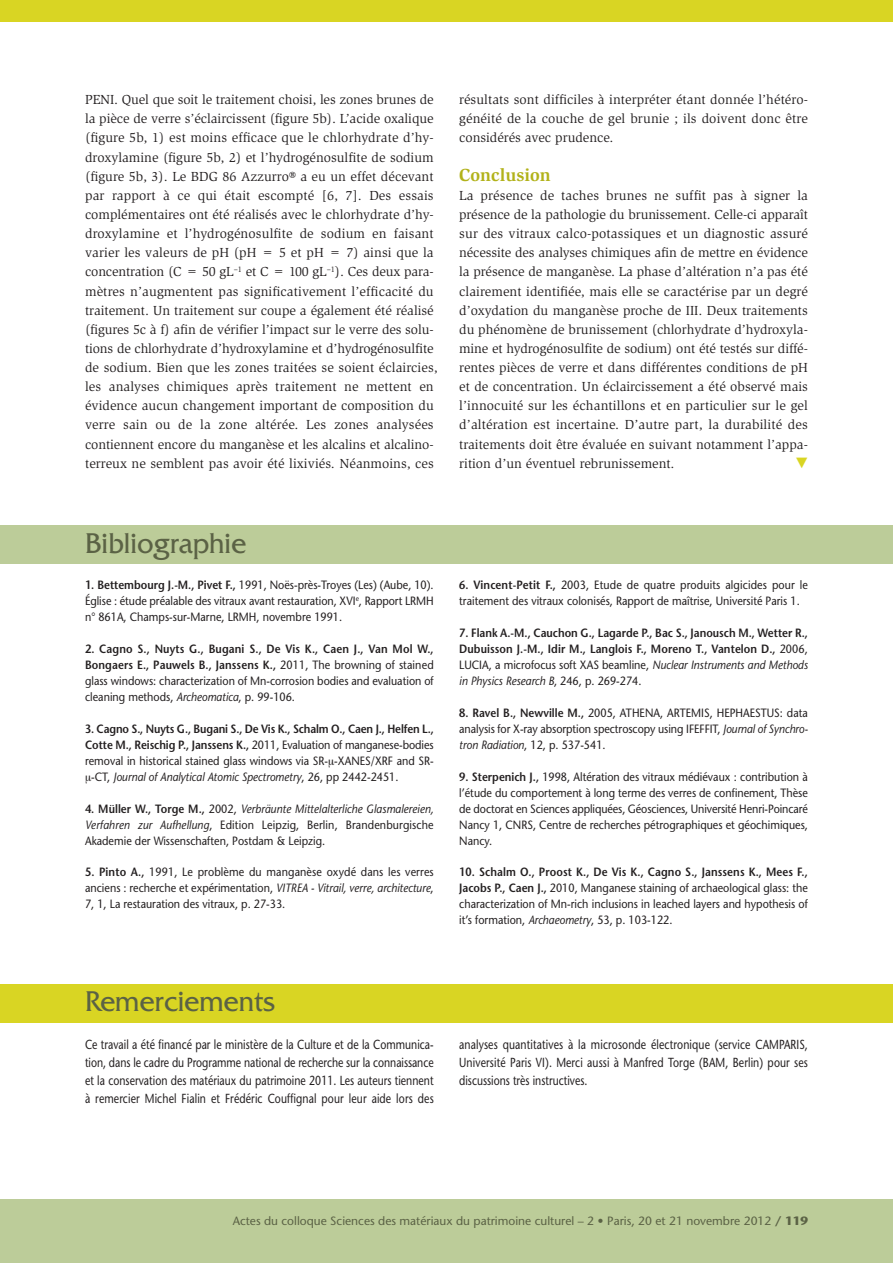
<style>
.page{position:relative;width:893px;height:1263px;background:#fff}
.page>*{position:absolute;margin:0;border:0;box-sizing:border-box;transform-origin:0 0}
.t1{font:30px "Friz Quadrata";color:#5b6245;scale:.95 1}
.t2{font:700 18px "Slimbach Std";color:#b2b21a}
.t3{font:13.5px/19.2px "Slimbach Std";color:#231f20;text-align:justify}
.t4{font:13.2px/18px "Stone Sans";letter-spacing:.01em;color:#231f20;text-align:justify;scale:.8 1}
.t5{font:12px/15.9px "Stone Sans";color:#231f20;text-align:justify;scale:.9 1}
.t6{font:600 12px/15.9px "Stone Sans";color:#231f20;text-align:justify;scale:.9 1}
.t7{font:12px "Stone Sans";color:#5b6245}
.t8{font:italic 12px "Stone Sans";color:#231f20;scale:.9 1}
.s1{font-weight:600}
.s2{font-style:italic}
.s3{font-style:normal}
.s4{font-weight:400}
.s5{font-weight:400;font-style:italic}
.s6{font-weight:700}
</style>
<div class="page">
<div style="left:0;top:1199px;width:893px;height:64px;background:#bccc99"></div>
<div style="left:0;top:0;width:893px;height:21px;background:#d9d523"></div>
<div style="left:0;top:984px;width:893px;height:39px;background:#d9d523"></div>
<div style="left:0;top:525px;width:893px;height:38px;background:#bccc99"></div>
<p class="t3" style="left:85px;top:91px;width:354px;text-align:left">PENI. Quel que soit le traitement choisi, les zones brunes de la pièce de verre s’éclaircissent (figure 5b). L’acide oxalique (figure 5b, 1) est moins efficace que le chlorhydrate d’hy&shy;droxylamine (figure 5b, 2) et l’hydrogénosulfite de sodium (figure 5b, 3). Le BDG 86 Azzurro® a eu un effet décevant par rapport à ce qui était escompté [6, 7]. Des essais complémentaires ont été réalisés avec le chlorhydrate d’hy&shy;droxylamine et l’hydrogénosulfite de sodium en faisant varier les valeurs de pH (pH = 5 et pH = 7) ainsi que la concentration (C = 50 gL<sup>–1</sup> et C = 100 gL<sup>–1</sup>). Ces deux para&shy;mètres n’augmentent pas significativement l’efficacité du traitement. Un traitement sur coupe a également été réalisé (figures 5c à f) afin de vérifier l’impact sur le verre des solu&shy;tions de chlorhydrate d’hydroxylamine et d’hydrogénosulfite de sodium. Bien que les zones traitées se soient éclaircies, les analyses chimiques après traitement ne mettent en évidence aucun changement important de composition du verre sain ou de la zone altérée. Les zones analysées contiennent encore du manganèse et les alcalins et alcalino&shy;terreux ne semblent pas avoir été lixiviés. Néanmoins, ces</p>
<p class="t3" style="left:459px;top:91px;width:350px">résultats sont difficiles à interpréter étant donnée l’hétéro&shy;généité de la couche de gel brunie ; ils doivent donc être considérés avec prudence.</p>
<h2 class="t2" style="left:459px;top:168px;width:93px">Conclusion</h2>
<p class="t3" style="left:459px;top:187px;width:350px">La présence de taches brunes ne suffit pas à signer la présence de la pathologie du brunissement. Celle-ci apparaît sur des vitraux calco-potassiques et un diagnostic assuré nécessite des analyses chimiques afin de mettre en évidence la présence de manganèse. La phase d’altération n’a pas été clairement identifiée, mais elle se caractérise par un degré d’oxydation du manganèse proche de III. Deux traitements du phénomène de brunissement (chlorhydrate d’hydroxyla&shy;mine et hydrogénosulfite de sodium) ont été testés sur diffé&shy;rentes pièces de verre et dans différentes conditions de pH et de concentration. Un éclaircissement a été observé mais l’innocuité sur les échantillons et en particulier sur le gel d’altération est incertaine. D’autre part, la durabilité des traitements doit être évaluée en suivant notamment l’appa&shy;rition d’un éventuel rebrunissement.</p>
<h1 class="t1" style="left:85px;top:532px;width:171px">Bibliographie</h1>
<p class="t5" style="left:85px;top:578px;width:389px"><span class="s1">1. Bettembourg J.-M., Pivet F.,</span> 1991, Noës-près-Troyes (Les) (Aube, 10).<br>Église : étude préalable des vitraux avant restauration, XVI<sup>e</sup>, Rapport LRMH n° 861A, Champs-sur-Marne, LRMH, novembre 1991.</p>
<p class="t5" style="left:85px;top:642px;width:389px"><span class="s1">2. Cagno S., Nuyts G., Bugani S., De Vis K., Caen J., Van Mol W., Bongaers E., Pauwels B., Janssens K.,</span> 2011, The browning of stained glass windows: characterization of Mn-corrosion bodies and evaluation of cleaning methods, <span class="s2">Archeomatica</span>, p. 99-106.</p>
<p class="t6" style="left:85px;top:722px;width:389px">3. Cagno S., Nuyts G., Bugani S., De Vis K., Schalm O., Caen J., Helfen L.,</p>
<p class="t5" style="left:85px;top:738px;width:389px"><span class="s1">Cotte M., Reischig P., Janssens K.,</span> 2011, Evaluation of manganese-bodies</p>
<p class="t5" style="left:85px;top:754px;width:389px">removal in historical stained glass windows via SR- -XANES/XRF and SR-</p>
<p class="t8" style="left:91px;top:772px;width:343px"><span class="s3">-CT,</span> Journal of Analytical Atomic Spectrometry<span class="s3">, 26, pp 2442-2451.</span></p>
<p class="t5" style="left:85px;top:802px;width:389px"><span class="s1">4. Müller W., Torge M.,</span> 2002, <span class="s2">Verbräunte Mittelalterliche Glasmalereien, Verfahren zur Aufhellung</span>, Edition Leipzig, Berlin, Brandenburgische Akademie der Wissenschaften, Postdam &amp; Leipzig.</p>
<p class="t5" style="left:85px;top:865px;width:389px"><span class="s1">5. Pinto A.,</span> 1991, Le problème du manganèse oxydé dans les verres anciens : recherche et expérimentation, <span class="s2">VITREA - Vitrail, verre, architecture</span>, 7, 1, La restauration des vitraux, p. 27-33.</p>
<p class="t5" style="left:459px;top:578px;width:389px"><span class="s1">6. Vincent-Petit F.,</span> 2003, Etude de quatre produits algicides pour le traitement des vitraux colonisés, Rapport de maîtrise, Université Paris 1.</p>
<p class="t6" style="left:459px;top:626px;width:389px">7. Flank A.-M., Cauchon G., Lagarde P., Bac S., Janousch M., Wetter R., Dubuisson J.-M., Idir M., Langlois F., Moreno T., Vantelon D., <span class="s4">2006, LUCIA, a microfocus soft XAS beamline,</span> <span class="s5">Nuclear Instruments and Methods in Physics Research B</span><span class="s4">, 246, p. 269-274.</span></p>
<p class="t5" style="left:459px;top:706px;width:389px"><span class="s1">8. Ravel B., Newville M.,</span> 2005, ATHENA, ARTEMIS, HEPHAESTUS: data analysis for X-ray absorption spectroscopy using IFEFFIT, <span class="s2">Journal of Synchro - tron Radiation</span>, 12, p. 537-541.</p>
<p class="t5" style="left:459px;top:770px;width:389px"><span class="s1">9. Sterpenich J.,</span> 1998, Altération des vitraux médiévaux : contribution à l’étude du comportement à long terme des verres de confinement, Thèse de doctorat en Sciences appliquées, Géosciences, Université Henri-Poincaré Nancy 1, CNRS, Centre de recherches pétrographiques et géochimiques, Nancy.</p>
<p class="t5" style="left:459px;top:866px;width:389px"><span class="s1">10. Schalm O., Proost K., De Vis K., Cagno S., Janssens K., Mees F., Jacobs P., Caen J.,</span> 2010, Manganese staining of archaeological glass: the characterization of Mn-rich inclusions in leached layers and hypothesis of it’s formation, <span class="s2">Archaeometry</span>, 53, p. 103-122.</p>
<h1 class="t1" style="left:85px;top:991px;width:202px">Remerciements</h1>
<p class="t4" style="left:85px;top:1037px;width:437px">Ce travail a été financé par le ministère de la Culture et de la Communica&shy;tion, dans le cadre du Programme national de recherche sur la connaissance et la conservation des matériaux du patrimoine 2011. Les auteurs tiennent à remercier Michel Fialin et Frédéric Couffignal pour leur aide lors des</p>
<p class="t4" style="left:459px;top:1037px;width:437px">analyses quantitatives à la microsonde électronique (service CAMPARIS, Université Paris VI). Merci aussi à Manfred Torge (BAM, Berlin) pour ses discussions très instructives.</p>
<p class="t7" style="left:233px;top:1216px;width:577px">Actes du colloque Sciences des matériaux du patrimoine culturel – 2 <span class="s6">•</span> Paris, 20 et 21 novembre 2012 <span class="s6">/ 119</span></p>
</div>
